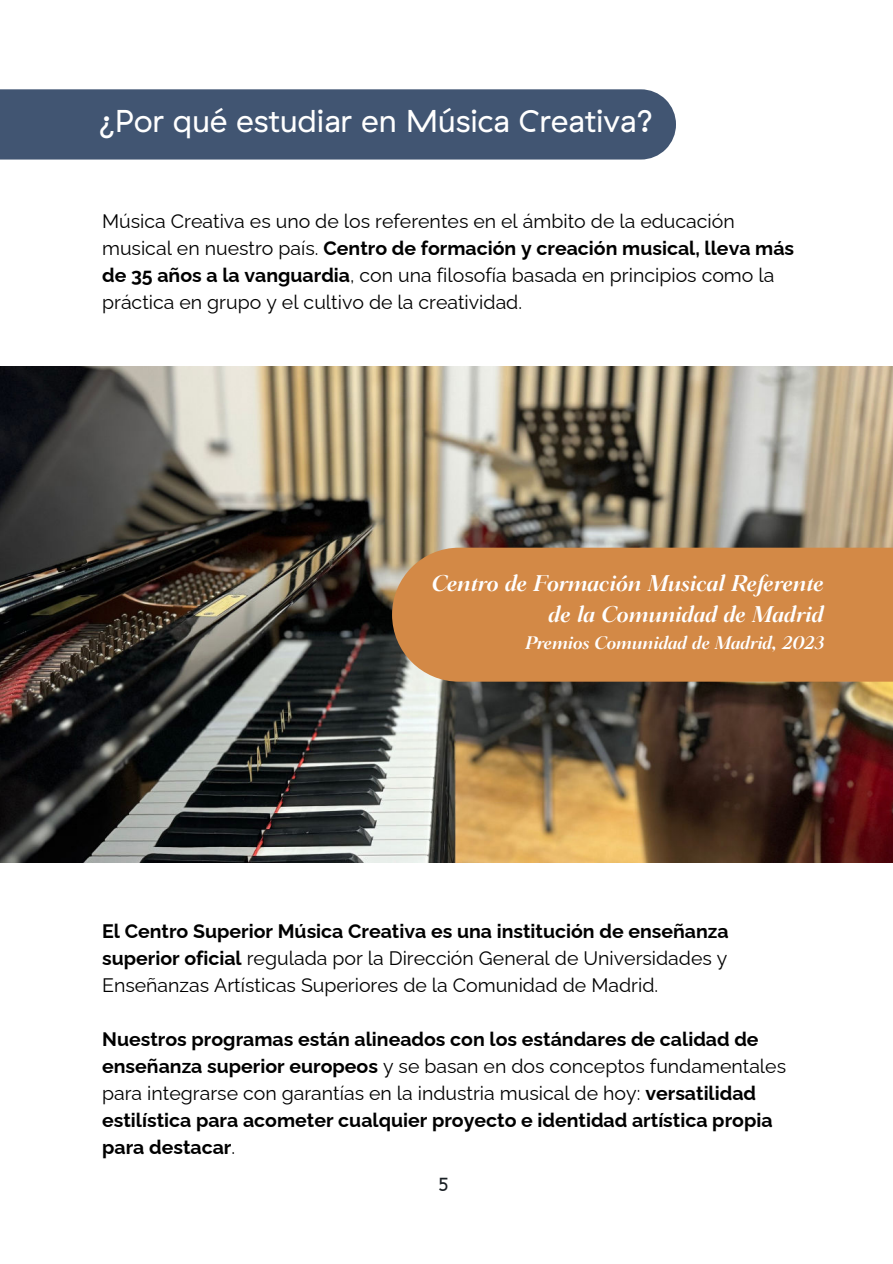
<style>
.page{position:relative;width:893px;height:1264px;background:#fff}
.page>*{position:absolute;margin:0;border:0;box-sizing:border-box;transform-origin:0 0}
.t1{font:31.5px "GT Haptik";color:#fff}
.t2{font:italic 700 22.5px/31.5px "Fortescue Display";color:#fff;text-align:right}
.t3{font:19.5px/27px "Raleway";color:#000}
.t4{font:700 19.5px/27px "Raleway";color:#000}
.t5{font:18.9px "GT Haptik";color:#191f24}
.t6{font:italic 700 18px "Fortescue Display";color:#fff}
.s1{font-weight:700}
.s2{font-weight:400}
</style>
<div class="page">
<div style="left:0;top:89px;width:676px;height:70px;background:#415572"></div>
<img style="left:0;top:367px;width:892px;height:495px">
<div style="left:392px;top:547px;width:500px;height:134px;background:#d38946"></div>
<h1 class="t1" style="left:98px;top:102px;width:557px">¿Por qué estudiar en Música Creativa?</h1>
<p class="t3" style="left:102px;top:206px;width:693px">Música Creativa es uno de los referentes en el ámbito de la educación musical en nuestro país. <span class="s1">Centro de formación y creación musical, lleva más de 35 años a la vanguardia</span>, con una filosofía basada en principios como la práctica en grupo y el cultivo de la creatividad.</p>
<p class="t2" style="left:431px;top:568px;width:393px">Centro de Formación Musical Referente de la Comunidad de Madrid</p>
<p class="t6" style="left:525px;top:632px;width:300px">Premios Comunidad de Madrid, 2023</p>
<p class="t3" style="left:102px;top:915px;width:628px;text-align:justify"><span class="s1">El Centro Superior Música Creativa es una institución de enseñanza superior oficial</span> regulada por la Dirección General de Universidades y Enseñanzas Artísticas Superiores de la Comunidad de Madrid.</p>
<p class="t4" style="left:102px;top:1023px;width:685px">Nuestros programas están alineados con los estándares de calidad de enseñanza superior europeos <span class="s2">y se basan en dos conceptos fundamentales para integrarse con garantías en la industria musical de hoy:</span> versatilidad estilística para acometer cualquier proyecto e identidad artística propia para destacar<span class="s2">.</span></p>
<p class="t5" style="left:438px;top:1173px;width:12px">5</p>
</div>
